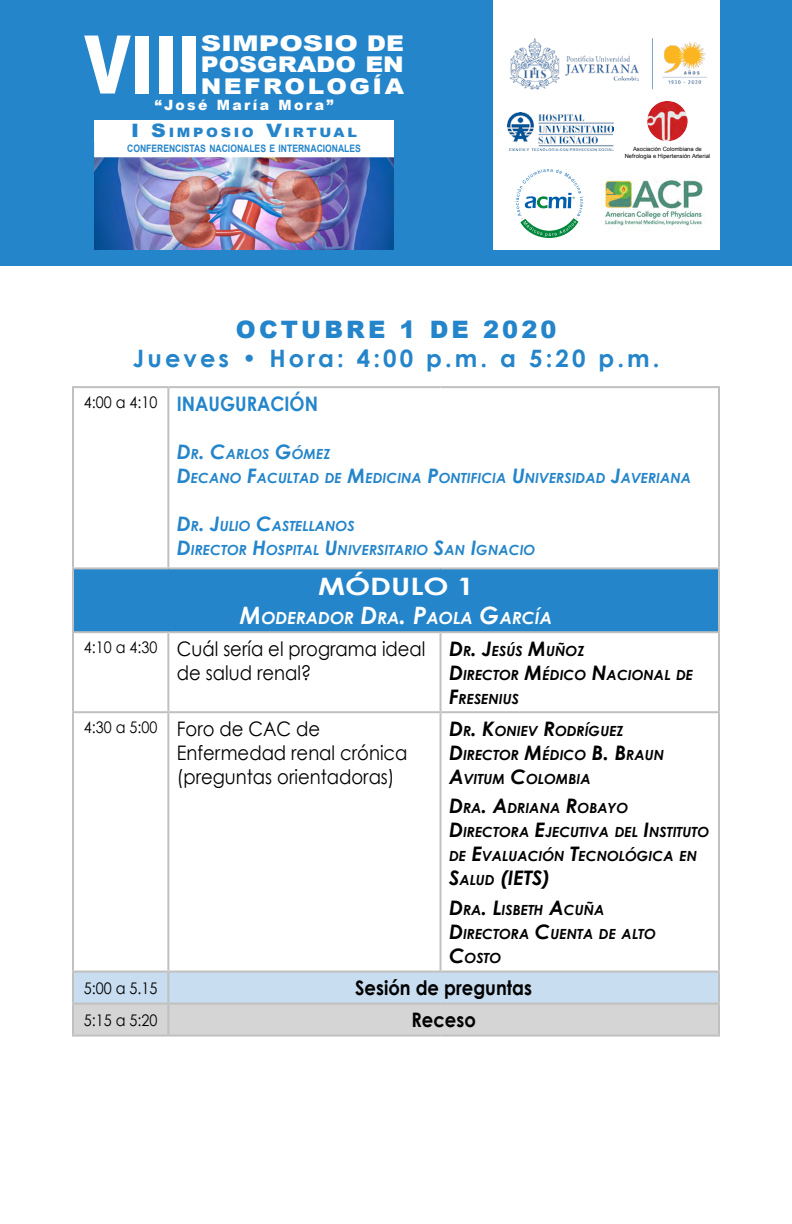
<style>
.page{position:relative;width:792px;height:1224px;background:#fff}
.page>*{position:absolute;margin:0;border:0;box-sizing:border-box;transform-origin:0 0}
.t1{font:900 81px "Arial";color:#fff;scale:.74 1}
.t2{font:700 24px "Century Gothic";letter-spacing:.13em;color:#2485ca}
.t3{font:900 24px "Arial";letter-spacing:.13em;color:#2485ca}
.simposio_3{font:700 24px "Century Gothic";color:#fff;scale:1.25 1}
.t4{font:900 21.6px/21.2px "Arial";color:#fff;text-align:justify;scale:1.3 1}
.simposio_3-2{font:20px/24px "Century Gothic";color:#000;scale:.9 1}
.simposio_3-3{font:700 20px "Century Gothic";color:#000;scale:.9 1}
.simposio_3-4{font:700 20px "Century Gothic";color:#2485ca;scale:.9 1}
.Dr_-_dra{font:italic 700 20px "Century Gothic";color:#000}
.Dr_-_dra-2{font:italic 700 16.8px "Century Gothic";color:#fff}
.simposio_3-5{font:16px "Century Gothic";color:#000;scale:.9 1}
.t5{font:900 14.2px "Arial";letter-spacing:.17em;color:#fff}
.Dr_-_dra-3{font:italic 700 14px/24px "Century Gothic";color:#000}
.Dr_-_dra-4{font:italic 700 14px "Century Gothic";color:#2485ca}
.t6{font:900 13px "Arial";color:#2485ca;scale:1.11 1}
.t7{font:700 10.2px "Arial";color:#2485ca;scale:.83 1}
.t8{font:5.8px/7px "Arial";color:#000;text-align:center}
.s1{font-style:inherit}
.s2{font-size:18.4px}
.s3{font-size:20px}
.s4{font-size:24px}
.s5{font-size:14px}
</style>
<div class="page">
<div style="left:0;top:0;width:792px;height:266px;background:#2485ca"></div>
<div style="left:493px;top:0;width:227px;height:249px;background:#fff"></div>
<img style="left:94px;top:157px;width:300px;height:92px">
<div style="left:94px;top:120px;width:300px;height:21px;background:#fff"></div>
<div style="left:95px;top:141px;width:298px;height:16px;background:#fff"></div>
<svg style="left:515px;top:169px;width:68px;height:69px"></svg>
<img style="left:509px;top:38px;width:198px;height:52px">
<img style="left:507px;top:112px;width:106px;height:39px">
<img style="left:603px;top:177px;width:101px;height:49px">
<img style="left:647px;top:101px;width:41px;height:40px;border-radius:20px">
<div style="left:73px;top:568px;width:646px;height:64px;background:#2485ca"></div>
<svg style="left:74px;top:973px;width:644px;height:62px;background:#ced8e1"></svg>
<hr style="left:72px;top:386px;width:96px;height:2px;background:#c0c0c0">
<hr style="left:72px;top:388px;width:2px;height:179px;background:#c0c0c0">
<hr style="left:168px;top:386px;width:273px;height:2px;background:#c0c0c0">
<hr style="left:167px;top:388px;width:2px;height:179px;background:#c0c0c0">
<hr style="left:441px;top:386px;width:279px;height:2px;background:#c0c0c0">
<hr style="left:718px;top:388px;width:2px;height:179px;background:#c0c0c0">
<hr style="left:72px;top:567px;width:96px;height:2px;background:#c0c0c0">
<hr style="left:72px;top:569px;width:2px;height:62px;background:#c0c0c0">
<hr style="left:168px;top:567px;width:273px;height:2px;background:#c0c0c0">
<hr style="left:441px;top:567px;width:279px;height:2px;background:#c0c0c0">
<hr style="left:718px;top:569px;width:2px;height:62px;background:#c0c0c0">
<hr style="left:72px;top:631px;width:96px;height:2px;background:#c0c0c0">
<hr style="left:72px;top:633px;width:2px;height:78px;background:#c0c0c0">
<hr style="left:168px;top:631px;width:273px;height:2px;background:#c0c0c0">
<hr style="left:167px;top:633px;width:2px;height:78px;background:#c0c0c0">
<hr style="left:441px;top:631px;width:279px;height:2px;background:#c0c0c0">
<hr style="left:440px;top:633px;width:2px;height:78px;background:#c0c0c0">
<hr style="left:718px;top:633px;width:2px;height:78px;background:#c0c0c0">
<hr style="left:72px;top:711px;width:96px;height:2px;background:#c0c0c0">
<hr style="left:72px;top:713px;width:2px;height:258px;background:#c0c0c0">
<hr style="left:168px;top:711px;width:273px;height:2px;background:#c0c0c0">
<hr style="left:167px;top:713px;width:2px;height:258px;background:#c0c0c0">
<hr style="left:441px;top:711px;width:279px;height:2px;background:#c0c0c0">
<hr style="left:440px;top:713px;width:2px;height:258px;background:#c0c0c0">
<hr style="left:718px;top:713px;width:2px;height:258px;background:#c0c0c0">
<hr style="left:72px;top:971px;width:96px;height:2px;background:#c0c0c0">
<hr style="left:72px;top:973px;width:2px;height:30px;background:#c0c0c0">
<hr style="left:168px;top:971px;width:273px;height:2px;background:#c0c0c0">
<hr style="left:167px;top:973px;width:2px;height:30px;background:#c0c0c0">
<hr style="left:441px;top:971px;width:279px;height:2px;background:#c0c0c0">
<hr style="left:718px;top:973px;width:2px;height:30px;background:#c0c0c0">
<hr style="left:72px;top:1003px;width:96px;height:2px;background:#c0c0c0">
<hr style="left:72px;top:1005px;width:2px;height:30px;background:#c0c0c0">
<hr style="left:168px;top:1003px;width:273px;height:2px;background:#c0c0c0">
<hr style="left:167px;top:1005px;width:2px;height:30px;background:#c0c0c0">
<hr style="left:441px;top:1003px;width:279px;height:2px;background:#c0c0c0">
<hr style="left:718px;top:1005px;width:2px;height:30px;background:#c0c0c0">
<hr style="left:72px;top:1035px;width:96px;height:2px;background:#c0c0c0">
<hr style="left:168px;top:1035px;width:273px;height:2px;background:#c0c0c0">
<hr style="left:441px;top:1035px;width:279px;height:2px;background:#c0c0c0">
<p class="t1" style="left:84px;top:6px;width:159px">VIII</p>
<p class="t4" style="left:201px;top:32px;width:158px">SIMPOSIO DE POSGRADO EN NEFROLOGÍA</p>
<p class="t5" style="left:155px;top:95px;width:180px"><span class="s1">“</span>José María Mora<span class="s1">”</span></p>
<p class="t6" style="left:131px;top:123px;width:79px"><span class="s2">I S</span>I MPOSIO</p>
<p class="t6" style="left:266px;top:123px;width:28px"><span class="s2">V</span>IRTU</p>
<p class="t6" style="left:334px;top:123px;width:23px">AL</p>
<p class="t7" style="left:127px;top:141px;width:283px">CONFERENCISTAS NACIONALES E INTERNACIONALES</p>
<p class="t8" style="left:625px;top:145px;width:87px">Asociación Colombiana de<br>Nefrología e Hipertensión Arterial</p>
<p class="t3" style="left:236px;top:312px;width:322px">OCTUBRE 1 DE 2020</p>
<p class="t2" style="left:133px;top:343px;width:528px">Jueves • Hora: 4:00 p.m. a 5:20 p.m.</p>
<p class="simposio_3-5" style="left:84px;top:392px;width:83px">4:00 a 4:10</p>
<p class="simposio_3-4" style="left:177px;top:391px;width:158px">INAUGURACIÓN</p>
<p class="Dr_-_dra-4" style="left:177px;top:445px;width:155px"><span class="s3">D</span>R<span class="s3">. C</span>ARLOS <span class="s3">G</span>ÓMEZ</p>
<p class="Dr_-_dra-4" style="left:177px;top:469px;width:516px"><span class="s3">D</span>ECANO <span class="s3">F</span>ACULTAD DE <span class="s3">M</span>EDICINA <span class="s3">P</span>ONTIFICIA <span class="s3">U</span>NIVERSIDAD <span class="s3">J</span>AVERIANA</p>
<p class="Dr_-_dra-4" style="left:177px;top:517px;width:179px"><span class="s3">D</span>R<span class="s3">. J</span>ULIO <span class="s3">C</span>ASTELLANOS</p>
<p class="Dr_-_dra-4" style="left:177px;top:541px;width:360px"><span class="s3">D</span>IRECTOR <span class="s3">H</span>OSPITAL <span class="s3">U</span>NIVERSITARIO <span class="s3">S</span>AN <span class="s3">I</span>GNACIO</p>
<p class="simposio_3" style="left:318px;top:571px;width:126px">MÓDULO 1</p>
<p class="Dr_-_dra-2" style="left:240px;top:607px;width:314px"><span class="s4">M</span>ODERADOR <span class="s4">D</span>RA<span class="s4">. P</span>AOLA <span class="s4">G</span>ARCÍA</p>
<p class="simposio_3-5" style="left:84px;top:637px;width:83px">4:10 a 4:30</p>
<p class="simposio_3-2" style="left:177px;top:636px;width:278px">Cuál sería el programa ideal de salud renal?</p>
<p class="Dr_-_dra-3" style="left:449px;top:638px;width:137px"><span class="s3">D</span>R<span class="s3">. J</span>ESÚS <span class="s3">M</span>UÑOZ</p>
<p class="Dr_-_dra-3" style="left:449px;top:662px;width:246px"><span class="s3">D</span>IRECTOR <span class="s3">M</span>ÉDICO <span class="s3">N</span>ACIONAL DE<br><span class="s3">F</span>RESENIUS</p>
<p class="simposio_3-5" style="left:84px;top:717px;width:83px">4:30 a 5:00</p>
<p class="simposio_3-2" style="left:177px;top:716px;width:258px">Foro de CAC de<br>Enfermedad renal crónica (preguntas orientadoras)</p>
<p class="Dr_-_dra-3" style="left:449px;top:718px;width:176px"><span class="s3">D</span>R<span class="s3">. K</span>ONIEV <span class="s3">R</span>ODRÍGUEZ</p>
<p class="Dr_-_dra-3" style="left:449px;top:742px;width:217px"><span class="s3">D</span>IRECTOR <span class="s3">M</span>ÉDICO <span class="s3">B. B</span>RAUN<br><span class="s3">A</span>VITUM <span class="s3">C</span>OLOMBIA</p>
<p class="Dr_-_dra-3" style="left:449px;top:796px;width:181px"><span class="s3">D</span>RA<span class="s3">. A</span>DRIANA <span class="s3">R</span>OBAYO</p>
<p class="Dr_-_dra-3" style="left:449px;top:820px;width:262px"><span class="s3">D</span>IRECTORA <span class="s3">E</span>JECUTIVA DEL <span class="s3">I</span>NSTITUTO<br>DE <span class="s3">E</span>VALUACIÓN <span class="s3">T</span>ECNOLÓGICA EN</p>
<p class="Dr_-_dra" style="left:449px;top:865px;width:69px">S<span class="s5">ALUD</span> (IETS</p>
<p class="Dr_-_dra" style="left:543px;top:865px;width:9px">)</p>
<p class="Dr_-_dra-3" style="left:449px;top:898px;width:157px"><span class="s3">D</span>RA<span class="s3">. L</span>ISBETH <span class="s3">A</span>CUÑA</p>
<p class="Dr_-_dra-3" style="left:449px;top:922px;width:208px"><span class="s3">D</span>IRECTORA <span class="s3">C</span>UENTA DE ALTO<br><span class="s3">C</span>OSTO</p>
<p class="simposio_3-5" style="left:84px;top:978px;width:83px">5:00 a 5.15</p>
<p class="simposio_3-3" style="left:355px;top:975px;width:198px">Sesión de preguntas</p>
<p class="simposio_3-5" style="left:84px;top:1010px;width:83px">5:15 a 5:20</p>
<p class="simposio_3-3" style="left:411px;top:1007px;width:73px">Receso</p>
</div>
